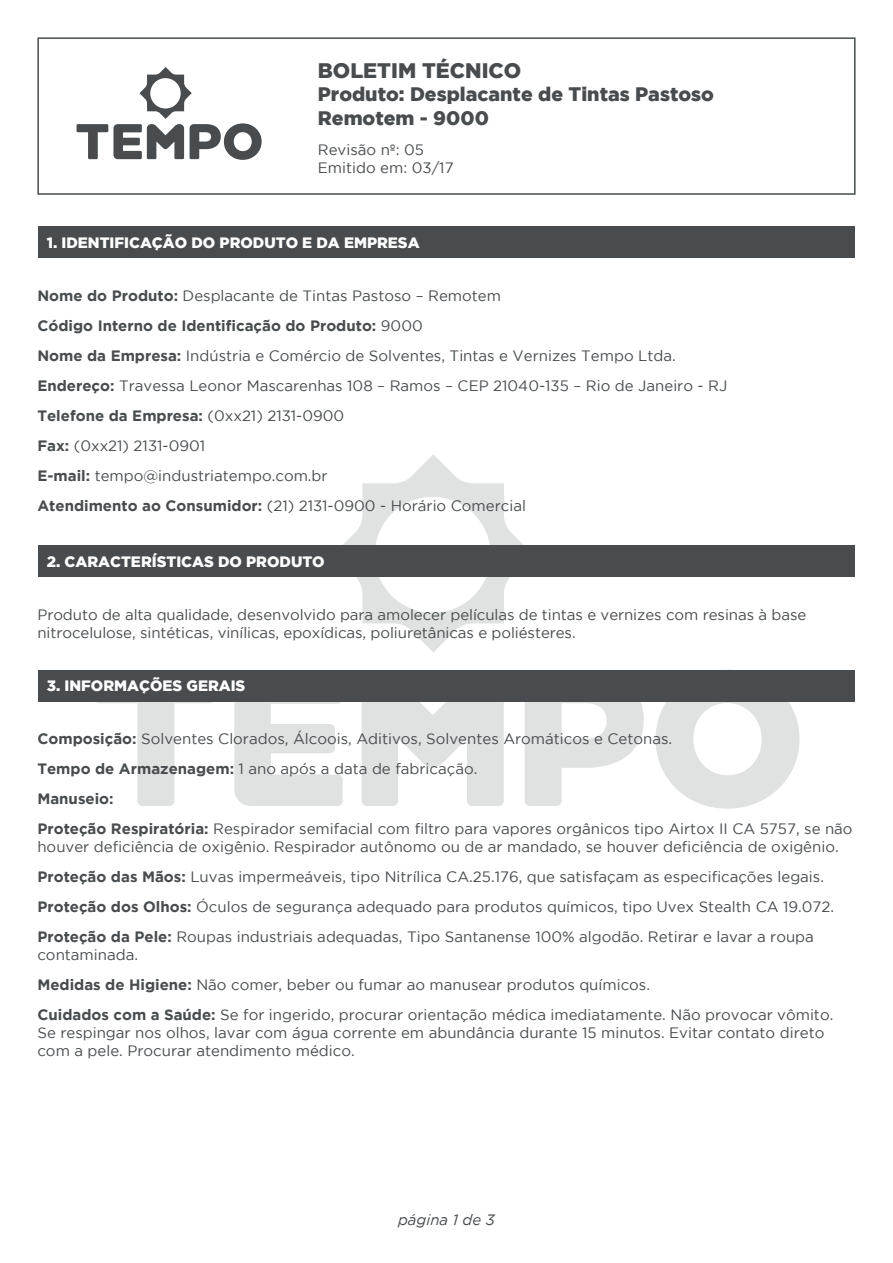
<style>
.page{position:relative;width:893px;height:1263px;background:#fff}
.page>*{position:absolute;margin:0;border:0;box-sizing:border-box;transform-origin:0 0}
.t1{font:900 21px "Gotham";color:#484c4e}
.t2{font:900 19.5px/23.4px "Gotham";color:#484c4e}
.t3{font:15px/30px "Gotham";color:#484c4e}
.t4{font:900 15px "Gotham";color:#fff}
.t5{font:italic 15px "Gotham";color:#484c4e}
.s1{font-weight:700}
</style>
<div class="page">
<div style="left:37px;top:37px;width:818px;height:158px;border:2px solid #484c4e"></div>
<svg style="left:77px;top:67px;width:185px;height:93px"></svg>
<svg style="left:525px;top:702px;width:119px;height:104px"></svg>
<svg style="left:655px;top:702px;width:144px;height:107px"></svg>
<svg style="left:362px;top:702px;width:142px;height:104px"></svg>
<svg style="left:96px;top:702px;width:117px;height:104px"></svg>
<svg style="left:234px;top:702px;width:109px;height:104px"></svg>
<svg style="left:343px;top:454px;width:180px;height:198px"></svg>
<div style="left:38px;top:226px;width:817px;height:32px;background:#484c4e"></div>
<div style="left:38px;top:545px;width:817px;height:32px;background:#484c4e"></div>
<div style="left:38px;top:670px;width:817px;height:32px;background:#484c4e"></div>
<h1 class="t1" style="left:318px;top:58px;width:205px">BOLETIM TÉCNICO</h1>
<h2 class="t2" style="left:318px;top:82px;width:398px">Produto: Desplacante de Tintas Pastoso<br>Remotem - 9000</h2>
<p class="t3" style="left:318px;top:140px;width:137px;line-height:18px">Revisão nº: 05<br>Emitido em: 03/17</p>
<p class="t4" style="left:47px;top:234px;width:374px">1. IDENTIFICAÇÃO DO PRODUTO E DA EMPRESA</p>
<p class="t3" style="left:37px;top:280px;width:691px"><span class="s1">Nome do Produto:</span> Desplacante de Tintas Pastoso – Remotem<br><span class="s1">Código Interno de Identificação do Produto:</span> 9000<br><span class="s1">Nome da Empresa:</span> Indústria e Comércio de Solventes, Tintas e Vernizes Tempo Ltda.<br><span class="s1">Endereço:</span> Travessa Leonor Mascarenhas 108 – Ramos – CEP 21040-135 – Rio de Janeiro - RJ <span class="s1">Telefone da Empresa:</span> (0xx21) 2131-0900<br><span class="s1">Fax:</span> (0xx21) 2131-0901<br><span class="s1">E-mail:</span> tempo@industriatempo.com.br<br><span class="s1">Atendimento ao Consumidor:</span> (21) 2131-0900 - Horário Comercial</p>
<p class="t4" style="left:47px;top:553px;width:279px">2. CARACTERÍSTICAS DO PRODUTO</p>
<p class="t3" style="left:37px;top:605px;width:770px;line-height:18px">Produto de alta qualidade, desenvolvido para amolecer películas de tintas e vernizes com resinas à base nitrocelulose, sintéticas, vinílicas, epoxídicas, poliuretânicas e poliésteres.</p>
<p class="t4" style="left:47px;top:677px;width:200px">3. INFORMAÇÕES GERAIS</p>
<p class="t3" style="left:37px;top:724px;width:817px"><span class="s1">Composição:</span> Solventes Clorados, Álcoois, Aditivos, Solventes Aromáticos e Cetonas.<br><span class="s1">Tempo de Armazenagem:</span> 1 ano após a data de fabricação.<br><span class="s1">Manuseio:<br>Proteção Respiratória:</span> Respirador semifacial com filtro para vapores orgânicos tipo Airtox II CA 5757, se não</p>
<p class="t3" style="left:37px;top:832px;width:803px">houver deficiência de oxigênio. Respirador autônomo ou de ar mandado, se houver deficiência de oxigênio.<br><span class="s1">Proteção das Mãos:</span> Luvas impermeáveis, tipo Nitrílica CA.25.176, que satisfaçam as especificações legais.<br><span class="s1">Proteção dos Olhos:</span> Óculos de segurança adequado para produtos químicos, tipo Uvex Stealth CA 19.072.<br><span class="s1">Proteção da Pele:</span> Roupas industriais adequadas, Tipo Santanense 100% algodão. Retirar e lavar a roupa</p>
<p class="t3" style="left:37px;top:940px;width:797px">contaminada.<br><span class="s1">Medidas de Higiene:</span> Não comer, beber ou fumar ao manusear produtos químicos.<br><span class="s1">Cuidados com a Saúde:</span> Se for ingerido, procurar orientação médica imediatamente. Não provocar vômito.</p>
<p class="t3" style="left:37px;top:1024px;width:788px;line-height:18px">Se respingar nos olhos, lavar com água corrente em abundância durante 15 minutos. Evitar contato direto com a pele. Procurar atendimento médico.</p>
<p class="t5" style="left:398px;top:1212px;width:98px">página 1 de 3</p>
</div>
